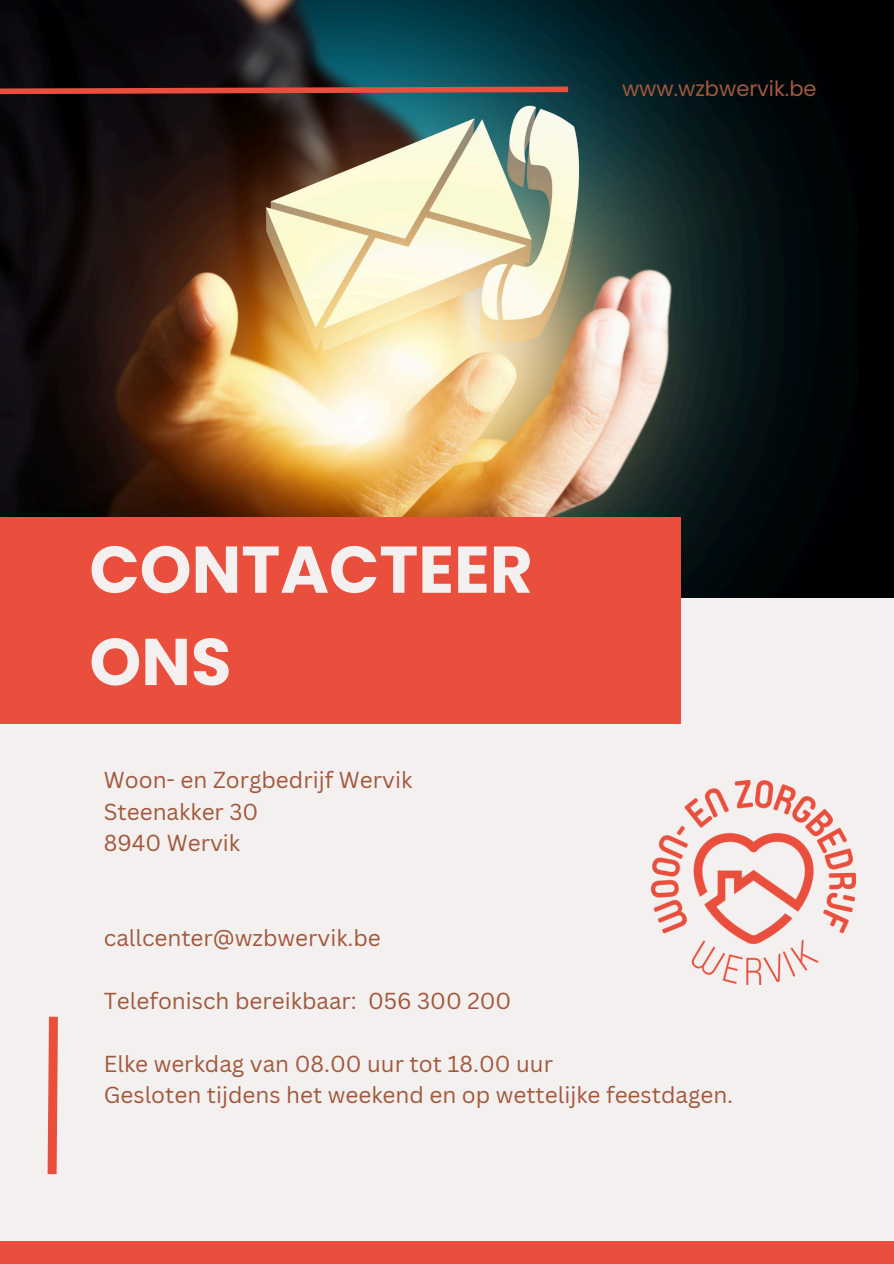
<style>
.page{position:relative;width:894px;height:1264px;background:#fff}
.page>*{position:absolute;margin:0;border:0;box-sizing:border-box;transform-origin:0 0}
.t1{font:700 66px/92.2px "Poppins";color:#f3f0ef}
.t2{font:22.5px "Canva Sans";color:#a2583d}
.t3{font:21px "Poppins";color:#a2583d}
</style>
<div class="page">
<div style="left:0;top:0;width:893px;height:1263px;background:#f3f0ef"></div>
<div style="left:0;top:1240px;width:893px;height:23px;background:#ea4e3c"></div>
<img style="left:0;top:0;width:893px;height:597px">
<div style="left:0;top:517px;width:680px;height:207px;background:#ea4e3c"></div>
<svg style="left:0;top:84px;width:573px;height:13px;background:#6e3a36"></svg>
<svg style="left:47px;top:1016px;width:11px;height:159px;background:#eb6c5d"></svg>
<img style="left:651px;top:780px;width:204px;height:204px">
<p class="t3" style="left:622px;top:74px;width:196px">www.wzbwervik.be</p>
<p class="t1" style="left:89px;top:523px;width:445px">CONTACTEER<br>ONS</p>
<p class="t2" style="left:104px;top:764px;width:310px">Woon- en Zorgbedrijf Wervik</p>
<h1 class="t2" style="left:104px;top:795px;width:156px">Steenakker 30</h1>
<p class="t2" style="left:104px;top:827px;width:138px">8940 Wervik</p>
<p class="t2" style="left:104px;top:921px;width:278px">callcenter@wzbwervik.be</p>
<p class="t2" style="left:104px;top:984px;width:409px">Telefonisch bereikbaar: 056 300 200</p>
<p class="t2" style="left:104px;top:1047px;width:450px">Elke werkdag van 08.00 uur tot 18.00 uur</p>
<p class="t2" style="left:104px;top:1079px;width:630px">Gesloten tijdens het weekend en op wettelijke feestdagen.</p>
</div>
